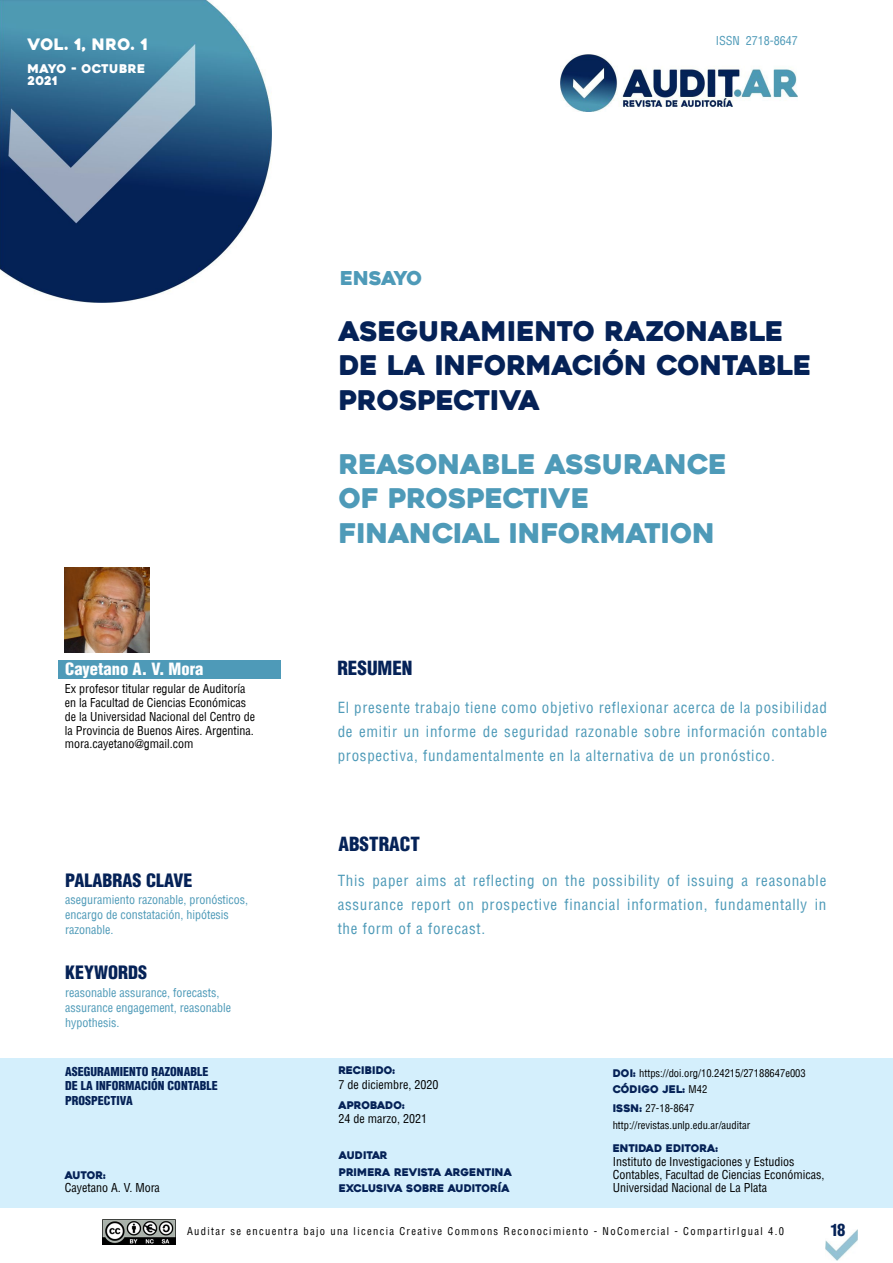
<style>
.page{position:relative;width:893px;height:1263px;background:#fff}
.page>*{position:absolute;margin:0;border:0;box-sizing:border-box;transform-origin:0 0}
.t1{font:27px/34.5px "Heavitas";color:#052257}
.t2{font:27px/34.5px "Heavitas";color:#4e9ab8}
.t3{font:19.05px "Switzerland Cond Black";color:#052257}
.t4{font:19.05px "Heavitas";letter-spacing:-.025em;color:#4e9ab8}
.t5{font:18px "Switzerland Cond Black";color:#052257}
.t6{font:16.5px "Switzerland Cond Black";color:#fff}
.t7{font:16.5px "Switzerland Cond Black";color:#052257}
.t8{font:15.75px "Heavitas";letter-spacing:.03em;color:#fff}
.t9{font:15px/24px "Switzerland Condensed";letter-spacing:.05em;color:#4e9ab8;text-align:justify}
.t10{font:12px/13.8px "Switzerland Condensed";color:#000}
.t11{font:12px/15px "Switzerland Condensed";color:#4e9ab8}
.t12{font:12px/14.4px "Switzerland Cond Black";color:#052257}
.t13{font:12px/12px "Heavitas";letter-spacing:.015em;color:#fff}
.t14{font:10.5px/16.5px "Heavitas";color:#052257}
.t15{font:10.5px "Switzerland Condensed";letter-spacing:.13em;color:#000}
.t16{font:10.5px/16.5px "Switzerland Condensed";color:#000}
.s1{font-family:"Heavitas";color:#052257}
.s2{font-family:"Switzerland Condensed";color:#000}
</style>
<div class="page">
<img style="left:561px;top:54px;width:237px;height:57px">
<img style="left:0;top:0;width:271px;height:302px">
<div style="left:0;top:1058px;width:893px;height:150px;background:#d4effc"></div>
<img style="left:826px;top:1230px;width:31px;height:30px">
<img style="left:103px;top:1219px;width:72px;height:25px">
<img style="left:65px;top:567px;width:85px;height:85px">
<div style="left:59px;top:660px;width:222px;height:18px;background:#4e9ab8"></div>
<p class="t8" style="left:28px;top:34px;width:122px">VOL. 1, NRO. 1</p>
<p class="t13" style="left:28px;top:63px;width:119px">MAYO - OCTUBRE<br>2021</p>
<p class="t6" style="left:65px;top:659px;width:140px">Cayetano A. V. Mora</p>
<p class="t10" style="left:65px;top:682px;width:192px">Ex profesor titular regular de Auditoría en la Facultad de Ciencias Económicas de la Universidad Nacional del Centro de la Provincia de Buenos Aires. Argentina. mora.cayetano@gmail.com</p>
<p class="t5" style="left:65px;top:869px;width:129px">PALABRAS CLAVE</p>
<p class="t11" style="left:65px;top:892px;width:185px">aseguramiento razonable, pronósticos, encargo de constatación, hipótesis razonable.</p>
<p class="t5" style="left:65px;top:961px;width:84px">KEYWORDS</p>
<p class="t11" style="left:65px;top:985px;width:168px">reasonable assurance, forecasts, assurance engagement, reasonable hypothesis.</p>
<p class="t12" style="left:65px;top:1064px;width:154px">ASEGURAMIENTO RAZONABLE<br>DE LA INFORMACIÓN CONTABLE<br>PROSPECTIVA</p>
<p class="t14" style="left:65px;top:1167px;width:42px">AUTOR:</p>
<p class="t10" style="left:65px;top:1181px;width:97px">Cayetano A. V. Mora</p>
<p class="t11" style="left:716px;top:32px;width:84px">ISSN 2718-8647</p>
<p class="t4" style="left:340px;top:267px;width:84px">ENSAYO</p>
<h1 class="t1" style="left:339px;top:314px;width:474px">ASEGURAMIENTO RAZONABLE<br>DE LA INFORMACIÓN CONTABLE<br>PROSPECTIVA</h1>
<h1 class="t2" style="left:339px;top:447px;width:389px">REASONABLE ASSURANCE<br>OF PROSPECTIVE<br>FINANCIAL INFORMATION</h1>
<p class="t3" style="left:337px;top:656px;width:77px">RESUMEN</p>
<p class="t9" style="left:338px;top:695px;width:491px">El presente trabajo tiene como objetivo reflexionar acerca de la posibilidad de emitir un informe de seguridad razonable sobre información contable prospectiva, fundamentalmente en la alternativa de un pronóstico.</p>
<p class="t3" style="left:338px;top:832px;width:83px">ABSTRACT</p>
<p class="t9" style="left:338px;top:868px;width:490px">This paper aims at reflecting on the possibility of issuing a reasonable assurance report on prospective financial information, fundamentally in the form of a forecast.</p>
<p class="t14" style="left:338px;top:1062px;width:58px">RECIBIDO:</p>
<p class="t10" style="left:338px;top:1077px;width:101px">7 de diciembre, 2020</p>
<p class="t14" style="left:338px;top:1097px;width:68px">APROBADO:</p>
<p class="t10" style="left:338px;top:1112px;width:90px">24 de marzo, 2021</p>
<p class="t14" style="left:339px;top:1147px;width:175px">AUDITAR<br>PRIMERA REVISTA ARGENTINA<br>EXCLUSIVA SOBRE AUDITORÍA</p>
<p class="t16" style="left:613px;top:1065px;width:195px"><span class="s1">DOI:</span> https://doi.org/10.24215/27188647e003</p>
<p class="t14" style="left:613px;top:1081px;width:96px">CÓDIGO JEL: <span class="s2">M42</span></p>
<p class="t16" style="left:613px;top:1100px;width:139px"><span class="s1">ISSN:</span> 27-18-8647 http://revistas.unlp.edu.ar/auditar</p>
<p class="t10" style="left:613px;top:1155px;width:213px;line-height:12.9px">Instituto de Investigaciones y Estudios<br>Contables, Facultad de Ciencias Económicas,<br>Universidad Nacional de La Plata</p>
<p class="t14" style="left:613px;top:1140px;width:107px">ENTIDAD EDITORA:</p>
<p class="t15" style="left:187px;top:1225px;width:598px">Auditar se encuentra bajo una licencia Creative Commons Reconocimiento - NoComercial - CompartirIgual 4.0</p>
<p class="t7" style="left:831px;top:1220px;width:16px">18</p>
</div>
